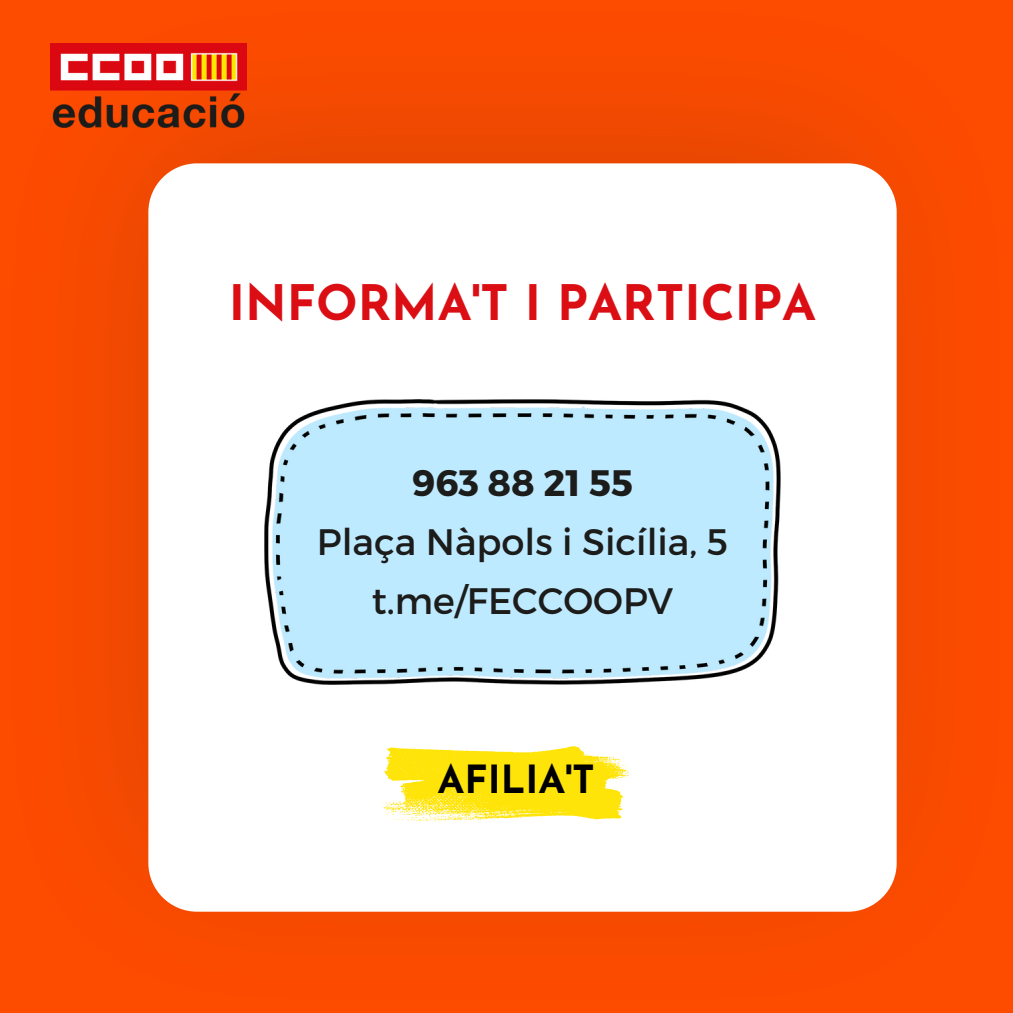
<style>
.page{position:relative;width:1013px;height:1013px;background:#fff}
.page>*{position:absolute;margin:0;border:0;box-sizing:border-box;transform-origin:0 0}
.t1{font:700 48.88px "Josefin Sans";color:#db0e14}
.t2{font:700 38.75px "Josefin Sans";color:#000}
.t3{font:36.75px "Montserrat";color:#1c1c1b}
.t4{font:700 36.75px "Montserrat";color:#1c1c1b}
</style>
<div class="page">
<img style="left:0;top:0;width:1012px;height:1012px">
<div style="left:148px;top:163px;width:748px;height:748px;background:#fff;border-radius:49px"></div>
<img style="left:264px;top:399px;width:516px;height:285px">
<svg style="left:382px;top:746px;width:247px;height:75px"></svg>
<img style="left:50px;top:44px;width:196px;height:83px">
<p class="t1" style="left:229px;top:283px;width:589px">INFORMA'T I PARTICIPA</p>
<p class="t4" style="left:412px;top:458px;width:222px">963 88 21 55</p>
<p class="t3" style="left:317px;top:517px;width:412px">Plaça Nàpols i Sicília, 5</p>
<p class="t3" style="left:372px;top:577px;width:303px">t.me/FECCOOPV</p>
<p class="t2" style="left:437px;top:764px;width:159px">AFILIA'T</p>
</div>
